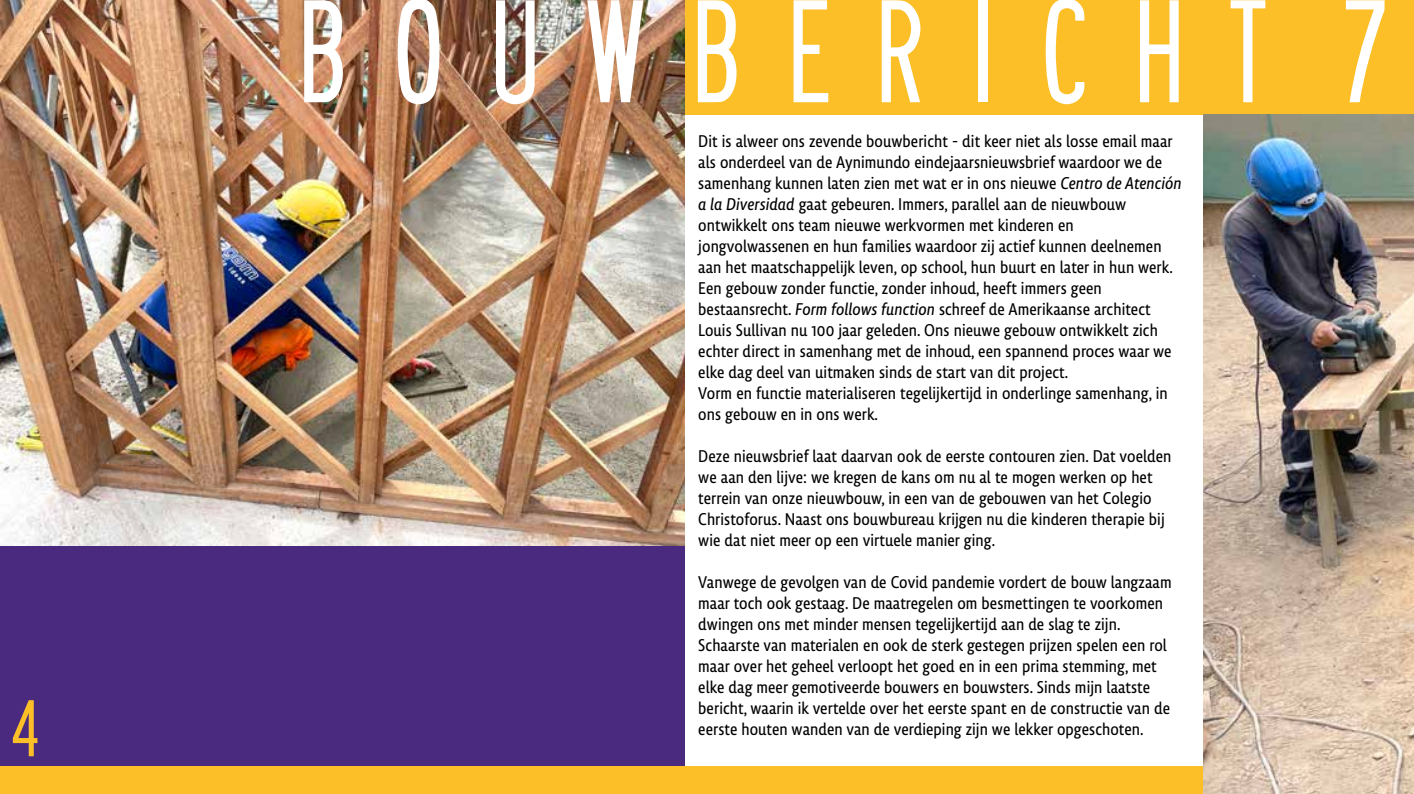
<style>
.page{position:relative;width:1414px;height:794px;background:#fff}
.page>*{position:absolute;margin:0;border:0;box-sizing:border-box;transform-origin:0 0}
.t1{font:152.78px "Saa Series AD";letter-spacing:.27em;color:#fff}
.t2{font:84px "Saa Series AD";color:#fcbf28}
.t3{font:17.5px/21px "Lemon Sans Next Cond";letter-spacing:.005em;color:#000}
.s1{font-style:italic}
</style>
<div class="page">
<div style="left:0;top:0;width:1414px;height:114px;background:#fcbf28"></div>
<div style="left:0;top:0;width:685px;height:794px;background:#492a7f"></div>
<img style="left:0;top:0;width:685px;height:545px">
<div style="left:0;top:766px;width:1414px;height:28px;background:#fcbf28"></div>
<img style="left:1203px;top:114px;width:211px;height:680px">
<h2 class="t2" style="left:11px;top:684px;width:31px">4</h2>
<h1 class="t1" style="left:294px;top:-29px;width:1095px">BOUWBERICHT 7</h1>
<p class="t3" style="left:698px;top:131px;width:485px">Dit is alweer ons zevende bouwbericht - dit keer niet als losse email maar als onderdeel van de Aynimundo eindejaarsnieuwsbrief waardoor we de samenhang kunnen laten zien met wat er in ons nieuwe <span class="s1">Centro de Atención a la Diversidad</span> gaat gebeuren. Immers, parallel aan de nieuwbouw ontwikkelt ons team nieuwe werkvormen met kinderen en jongvolwassenen en hun families waardoor zij actief kunnen deelnemen aan het maatschappelijk leven, op school, hun buurt en later in hun werk.<br>Een gebouw zonder functie, zonder inhoud, heeft immers geen bestaansrecht. <span class="s1">Form follows function</span> schreef de Amerikaanse architect Louis Sullivan nu 100 jaar geleden. Ons nieuwe gebouw ontwikkelt zich echter direct in samenhang met de inhoud, een spannend proces waar we elke dag deel van uitmaken sinds de start van dit project.<br>Vorm en functie materialiseren tegelijkertijd in onderlinge samenhang, in ons gebouw en in ons werk.</p>
<p class="t3" style="left:698px;top:446px;width:475px">Deze nieuwsbrief laat daarvan ook de eerste contouren zien. Dat voelden we aan den lijve: we kregen de kans om nu al te mogen werken op het terrein van onze nieuwbouw, in een van de gebouwen van het Colegio Christoforus. Naast ons bouwbureau krijgen nu die kinderen therapie bij wie dat niet meer op een virtuele manier ging.</p>
<p class="t3" style="left:698px;top:572px;width:475px">Vanwege de gevolgen van de Covid pandemie vordert de bouw langzaam maar toch ook gestaag. De maatregelen om besmettingen te voorkomen dwingen ons met minder mensen tegelijkertijd aan de slag te zijn.<br>Schaarste van materialen en ook de sterk gestegen prijzen spelen een rol maar over het geheel verloopt het goed en in een prima stemming, met elke dag meer gemotiveerde bouwers en bouwsters. Sinds mijn laatste bericht, waarin ik vertelde over het eerste spant en de constructie van de eerste houten wanden van de verdieping zijn we lekker opgeschoten.</p>
</div>
